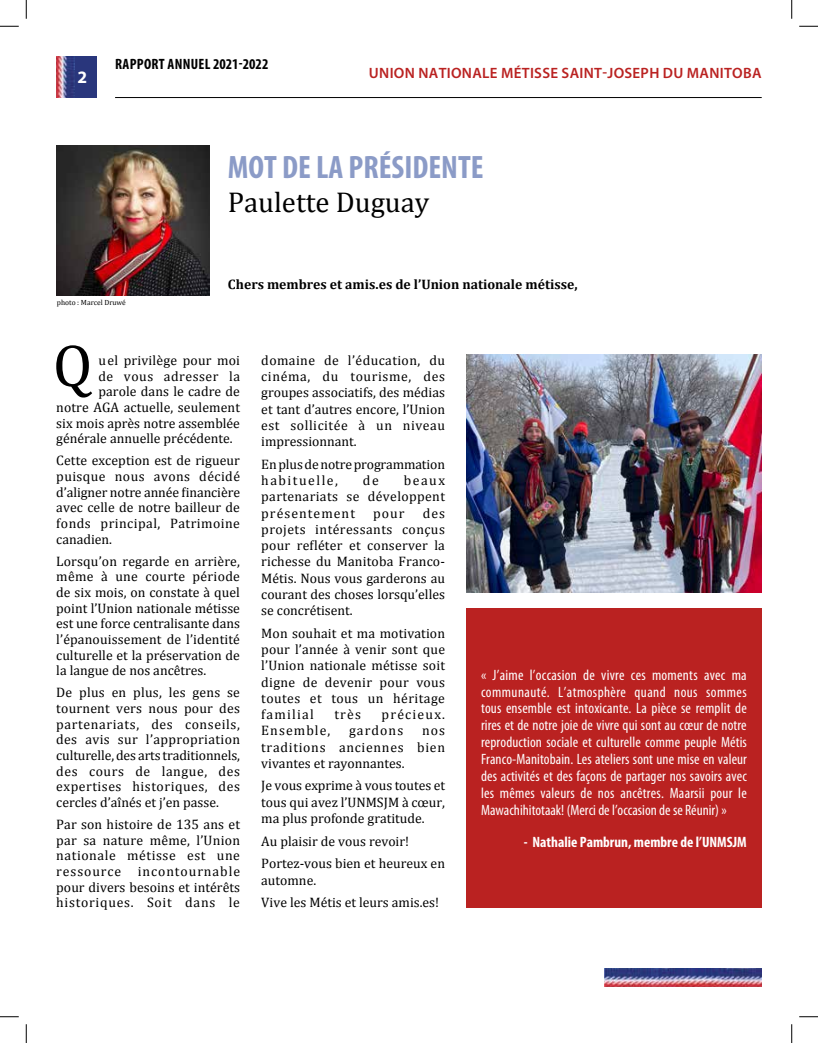
<style>
.page{position:relative;width:818px;height:1043px;background:#fff}
.page>*{position:absolute;margin:0;border:0;box-sizing:border-box;transform-origin:0 0}
.t1{font:60.62px "Cambria";color:#000}
.t2{font:700 condensed 32.5px "Myriad Pro";color:#8b9bc7}
.t3{font:28.75px "Cambria";color:#000}
.t4{font:700 17.5px "Myriad Pro";color:#fff}
.t5{font:condensed 15px/16.9px "Myriad Pro";color:#fff;text-align:justify}
.t6{font:600 15px "Myriad Pro";letter-spacing:.02em;color:#ba2221}
.t7{font:700 condensed 15px "Myriad Pro";color:#fff}
.t8{font:700 condensed 15px "Myriad Pro";letter-spacing:.02em;color:#000}
.t9{font:13.75px/15.6px "Cambria";letter-spacing:.005em;color:#000;text-align:justify}
.t10{font:700 13.75px "Cambria";color:#000}
.t11{font:13.75px "Cambria";letter-spacing:.04em;color:#000}
.t12{font:13.75px "Cambria";letter-spacing:.08em;color:#000}
.t13{font:13.75px "Cambria";letter-spacing:.09em;color:#000}
.t14{font:7.5px "Cambria";color:#000}
</style>
<div class="page">
<div style="left:56px;top:56px;width:41px;height:42px;background:#29367c"></div>
<img style="left:56px;top:56px;width:18px;height:42px">
<hr style="left:115px;top:97px;width:646px;height:1px;background:#000">
<img style="left:604px;top:968px;width:157px;height:18px">
<img style="left:56px;top:145px;width:153px;height:151px">
<img style="left:466px;top:354px;width:295px;height:238px">
<div style="left:466px;top:607px;width:295px;height:300px;background:#ba2221"></div>
<svg style="left:0;top:26px;width:19px;height:1px"></svg>
<svg style="left:799px;top:26px;width:19px;height:1px"></svg>
<svg style="left:0;top:1016px;width:19px;height:1px"></svg>
<svg style="left:799px;top:1016px;width:19px;height:1px"></svg>
<svg style="left:26px;top:0;width:1px;height:19px"></svg>
<svg style="left:26px;top:1024px;width:1px;height:18px"></svg>
<svg style="left:791px;top:0;width:1px;height:19px"></svg>
<svg style="left:791px;top:1024px;width:1px;height:18px"></svg>
<p class="t4" style="left:77px;top:66px;width:11px">2</p>
<p class="t8" style="left:115px;top:55px;width:155px">RAPPORT ANNUEL 2021-2022</p>
<p class="t6" style="left:369px;top:64px;width:394px">UNION NATIONALE MÉTISSE SAINT-JOSEPH DU MANITOBA</p>
<h2 class="t2" style="left:228px;top:147px;width:257px">MOT DE LA PRÉSIDENTE</h2>
<h3 class="t3" style="left:228px;top:185px;width:203px">Paulette Duguay</h3>
<p class="t10" style="left:228px;top:274px;width:351px">Chers membres et amis.es de l’Union nationale métisse,</p>
<p class="t14" style="left:57px;top:298px;width:70px">photo : Marcel Druwé</p>
<h1 class="t1" style="left:53px;top:330px;width:41px">Q</h1>
<p class="t9" style="left:98px;top:352px;width:143px">uel privilège pour moi</p>
<p class="t11" style="left:98px;top:368px;width:143px">de vous adresser la</p>
<p class="t9" style="left:98px;top:383px;width:143px">parole dans le cadre de</p>
<p class="t9" style="left:56px;top:399px;width:185px">notre AGA actuelle, seulement</p>
<p class="t9" style="left:56px;top:415px;width:185px">six mois après notre assemblée</p>
<p class="t9" style="left:56px;top:430px;width:178px">générale annuelle précédente.</p>
<p class="t9" style="left:56px;top:453px;width:185px">Cette exception est de rigueur puisque nous avons décidé d’aligner notre année financière avec celle de notre bailleur de fonds principal, Patrimoine canadien.</p>
<p class="t9" style="left:56px;top:553px;width:185px">Lorsqu’on regarde en arrière, même à une courte période de six mois, on constate à quel point l’Union nationale métisse est une force centralisante dans l’épanouissement de l’identité culturelle et la préservation de la langue de nos ancêtres.</p>
<p class="t9" style="left:56px;top:684px;width:185px">De plus en plus, les gens se tournent vers nous pour des partenariats, des conseils, des avis sur l’appropriation culturelle, des arts traditionnels, des cours de langue, des expertises historiques, des cercles d’aînés et j’en passe.</p>
<p class="t9" style="left:56px;top:816px;width:185px">Par son histoire de 135 ans et par sa nature même, l’Union nationale métisse est une ressource incontournable pour divers besoins et intérêts historiques. Soit dans le</p>
<p class="t9" style="left:261px;top:352px;width:185px;line-height:16.2px">domaine de l’éducation, du cinéma, du tourisme, des groupes associatifs, des médias et tant d’autres encore, l’Union est sollicitée à un niveau impressionnant.</p>
<p class="t9" style="left:261px;top:456px;width:185px;line-height:16.2px">En plus de notre programmation habituelle,</p>
<p class="t9" style="left:261px;top:472px;width:185px;line-height:16.2px;text-indent:142px">beaux partenariats se développent présentement</p>
<p class="t9" style="left:363px;top:472px;width:17px">de</p>
<p class="t9" style="left:261px;top:505px;width:185px;line-height:16.2px;text-indent:161px">des projets intéressants conçus pour refléter et conserver la richesse du Manitoba Franco-Métis. Nous vous garderons au courant des choses lorsqu’elles se concrétisent.</p>
<p class="t9" style="left:261px;top:625px;width:185px;line-height:16.2px">Mon souhait et ma motivation pour l’année à venir sont que l’Union nationale métisse soit digne de devenir pour vous toutes et tous un héritage familial</p>
<p class="t9" style="left:373px;top:505px;width:33px">pour</p>
<p class="t9" style="left:334px;top:706px;width:28px">très</p>
<p class="t13" style="left:381px;top:706px;width:65px">précieux.</p>
<p class="t12" style="left:261px;top:722px;width:71px">Ensemble,</p>
<p class="t12" style="left:349px;top:722px;width:56px">gardons</p>
<p class="t9" style="left:261px;top:722px;width:185px;line-height:16.2px;text-indent:161px">nos traditions anciennes bien vivantes et rayonnantes.</p>
<p class="t9" style="left:261px;top:777px;width:185px;line-height:16.2px">Je vous exprime à vous toutes et tous qui avez l’UNMSJM à cœur, ma plus profonde gratitude.</p>
<p class="t9" style="left:261px;top:829px;width:185px;line-height:22.6px">Au plaisir de vous revoir!<br>Portez-vous bien et heureux en</p>
<p class="t9" style="left:261px;top:868px;width:179px;line-height:22.6px">automne.<br>Vive les Métis et leurs amis.es!</p>
<p class="t5" style="left:481px;top:666px;width:267px">« J’aime l’occasion de vivre ces moments avec ma communauté. L’atmosphère quand nous sommes tous ensemble est intoxicante. La pièce se remplit de rires et de notre joie de vivre qui sont au cœur de notre reproduction sociale et culturelle comme peuple Métis Franco-Manitobain. Les ateliers sont une mise en valeur des activités et des façons de partager nos savoirs avec les mêmes valeurs de nos ancêtres. Maarsii pour le Mawachihitotaak! (Merci de l’occasion de se Réunir) »</p>
<p class="t7" style="left:524px;top:832px;width:224px">- Nathalie Pambrun, membre de l’UNMSJM</p>
</div>
